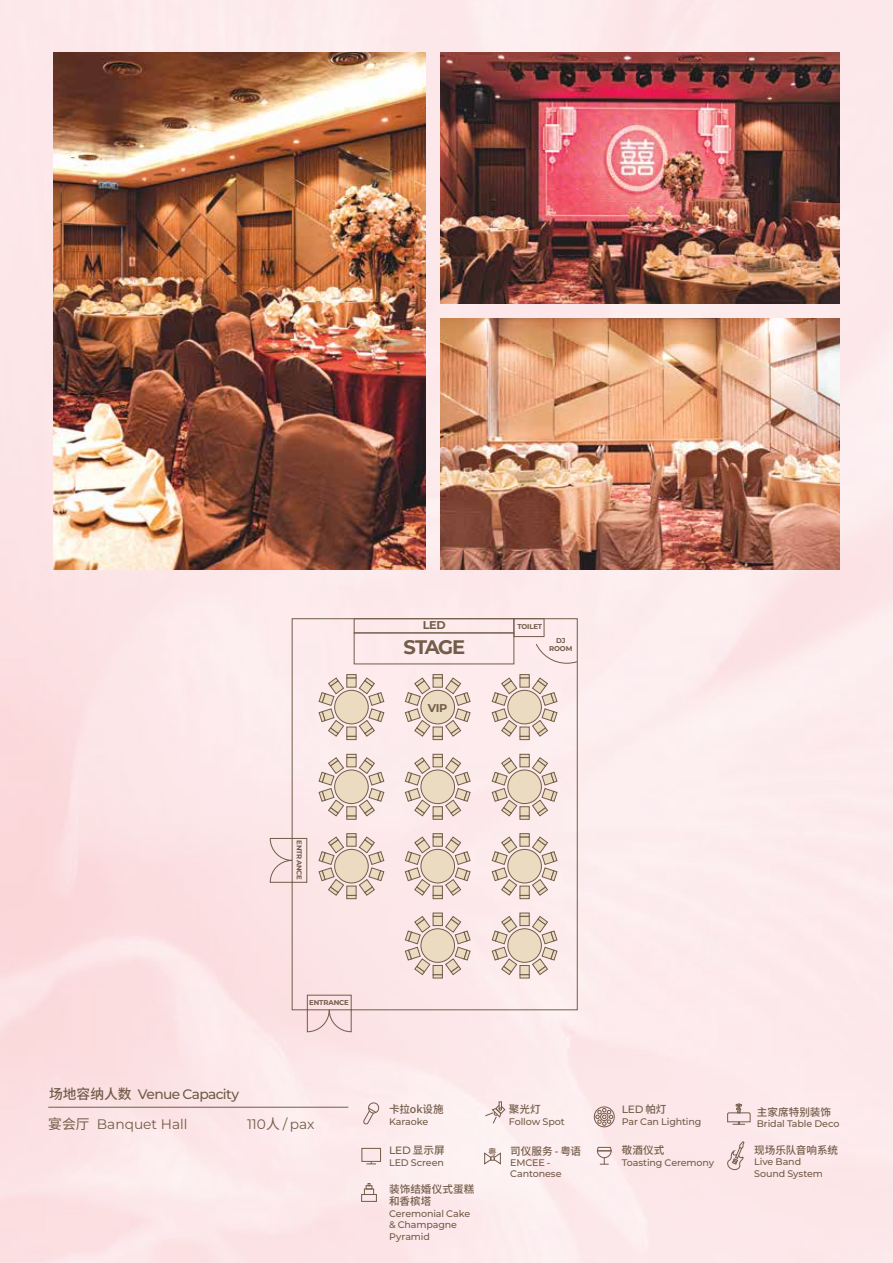
<style>
.page{position:relative;width:893px;height:1263px;background:#fff}
.page>*{position:absolute;margin:0;border:0;box-sizing:border-box;transform-origin:0 0}
.t1{font:700 19.5px "Montserrat";letter-spacing:-.065em;color:#735c49}
.t2{font:13.8px "Montserrat";color:#735c49}
.t3{font:500 13.8px "Montserrat";letter-spacing:-.05em;color:#735c49}
.t4{font:700 11.25px "Montserrat";letter-spacing:-.03em;color:#735c49}
.t5{font:500 10.65px/12.8px "Noto Sans SC";color:#735c49}
.t6{font:500 10.65px "Montserrat";letter-spacing:-.02em;color:#735c49}
.t7{font:500 9.6px/11.4px "Montserrat";letter-spacing:-.01em;color:#735c49}
.t8{font:500 8.55px "Noto Sans SC";color:#735c49}
.t9{font:700 7.05px "Montserrat";letter-spacing:-.025em;color:#735c49}
.s1{font-family:"Noto Sans SC"}
</style>
<div class="page">
<img style="left:0;top:0;width:893px;height:1263px">
<img style="left:54px;top:53px;width:372px;height:516px">
<img style="left:440px;top:53px;width:399px;height:250px">
<img style="left:440px;top:319px;width:399px;height:250px">
<hr style="left:48px;top:1106px;width:300px;height:1px;background:#735c49">
<div style="left:361px;top:1194px;width:16px;height:7px;border:1px solid #735c49"></div>
<div style="left:364px;top:1188px;width:10px;height:6px;border:1px solid #735c49"></div>
<svg style="left:366px;top:1183px;width:6px;height:6px"></svg>
<svg style="left:363px;top:1102px;width:16px;height:22px"></svg>
<div style="left:362px;top:1148px;width:19px;height:13px;border:1px solid #735c49"></div>
<svg style="left:366px;top:1161px;width:10px;height:3px"></svg>
<svg style="left:727px;top:1103px;width:24px;height:22px"></svg>
<svg style="left:484px;top:1152px;width:17px;height:12px"></svg>
<svg style="left:597px;top:1146px;width:15px;height:19px"></svg>
<svg style="left:485px;top:1101px;width:20px;height:23px"></svg>
<div style="left:594px;top:1106px;width:20px;height:21px;border:1px solid #735c49;border-radius:50%"></div>
<svg style="left:595px;top:1108px;width:18px;height:17px"></svg>
<svg style="left:726px;top:1141px;width:19px;height:31px"></svg>
<svg style="left:270px;top:618px;width:308px;height:414px;background:#f8e4e6"></svg>
<div style="left:421px;top:690px;width:33px;height:34px;background:#ebdcc1;border-radius:50%"></div>
<div style="left:421px;top:690px;width:34px;height:34px;border:1px solid #735c49;border-radius:50%"></div>
<div style="left:433px;top:678px;width:10px;height:9px;background:#ebdcc1;border:1px solid #735c49"></div>
<svg style="left:433px;top:674px;width:10px;height:4px"></svg>
<div style="left:433px;top:727px;width:10px;height:9px;background:#ebdcc1;border:1px solid #735c49"></div>
<svg style="left:433px;top:736px;width:10px;height:4px"></svg>
<svg style="left:405px;top:677px;width:25px;height:60px"></svg>
<svg style="left:445px;top:677px;width:26px;height:60px;background:#e0cec2"></svg>
<svg style="left:433px;top:754px;width:10px;height:3px"></svg>
<svg style="left:405px;top:757px;width:66px;height:62px;background:#e0cec1"></svg>
<div style="left:421px;top:849px;width:33px;height:34px;background:#ebdcc1;border-radius:50%"></div>
<div style="left:421px;top:849px;width:34px;height:34px;border:1px solid #735c49;border-radius:50%"></div>
<div style="left:433px;top:837px;width:10px;height:9px;background:#ebdcc1;border:1px solid #735c49"></div>
<svg style="left:433px;top:833px;width:10px;height:4px"></svg>
<div style="left:433px;top:886px;width:10px;height:9px;background:#ebdcc1;border:1px solid #735c49"></div>
<svg style="left:433px;top:895px;width:10px;height:4px"></svg>
<svg style="left:405px;top:836px;width:25px;height:60px"></svg>
<svg style="left:445px;top:836px;width:26px;height:60px;background:#dfcdc2"></svg>
<svg style="left:433px;top:975px;width:10px;height:3px"></svg>
<svg style="left:405px;top:913px;width:66px;height:62px;background:#e0cdc0"></svg>
<svg style="left:319px;top:674px;width:65px;height:66px;background:#e0cfc2"></svg>
<svg style="left:319px;top:754px;width:65px;height:65px;background:#e0cfc2"></svg>
<svg style="left:319px;top:833px;width:65px;height:66px;background:#e0cdc1"></svg>
<svg style="left:492px;top:674px;width:65px;height:66px;background:#e0cfc2"></svg>
<svg style="left:492px;top:754px;width:65px;height:65px;background:#e0cfc2"></svg>
<svg style="left:492px;top:833px;width:65px;height:66px;background:#e0cfc2"></svg>
<svg style="left:492px;top:913px;width:65px;height:65px;background:#e0cfc2"></svg>
<div style="left:292px;top:838px;width:15px;height:44px;border:1px solid #735c49"></div>
<div style="left:307px;top:995px;width:44px;height:15px;border:1px solid #735c49"></div>
<p class="t4" style="left:423px;top:617px;width:24px">LED</p>
<p class="t9" style="left:517px;top:622px;width:26px">TOILET</p>
<p class="t9" style="left:556px;top:635px;width:11px">DJ</p>
<h1 class="t1" style="left:403px;top:633px;width:63px">STAGE</h1>
<p class="t9" style="left:549px;top:643px;width:25px">ROOM</p>
<p class="t4" style="left:428px;top:699px;width:21px">VIP</p>
<p class="t9" style="left:304px;top:840px;width:41px;rotate:90deg">ENTRANCE</p>
<h2 class="t3" style="left:49px;top:1084px;width:192px"><span class="s1">场地容纳人数</span> Venue Capacity</h2>
<p class="t9" style="left:309px;top:997px;width:41px">ENTRANCE</p>
<h2 class="t2" style="left:48px;top:1115px;width:141px"><span class="s1">宴会厅</span> Banquet Hall</h2>
<h2 class="t2" style="left:247px;top:1115px;width:69px">110<span class="s1">人</span> / pax</h2>
<p class="t5" style="left:389px;top:1103px;width:56px">卡拉ok设施</p>
<p class="t7" style="left:389px;top:1115px;width:41px">Karaoke</p>
<p class="t6" style="left:389px;top:1143px;width:57px">LED <span class="s1">显示屏</span></p>
<p class="t7" style="left:389px;top:1156px;width:56px">LED Screen</p>
<p class="t5" style="left:389px;top:1182px;width:87px">装饰结婚仪式蛋糕和香槟塔</p>
<p class="t7" style="left:389px;top:1207px;width:83px">Ceremonial Cake &amp; Champagne<br>Pyramid</p>
<p class="t5" style="left:509px;top:1103px;width:33px">聚光灯</p>
<p class="t7" style="left:509px;top:1115px;width:57px">Follow Spot</p>
<p class="t6" style="left:622px;top:1102px;width:46px">LED <span class="s1">帕灯</span></p>
<p class="t7" style="left:622px;top:1115px;width:81px">Par Can Lighting</p>
<p class="t8" style="left:488px;top:1146px;width:10px">粤</p>
<p class="t5" style="left:622px;top:1144px;width:44px">敬酒仪式</p>
<p class="t7" style="left:622px;top:1156px;width:94px">Toasting Ceremony</p>
<p class="t5" style="left:510px;top:1144px;width:72px">司仪服务 - 粤语</p>
<p class="t7" style="left:510px;top:1156px;width:53px">EMCEE -<br>Cantonese</p>
<p class="t5" style="left:757px;top:1105px;width:76px">主家席特别装饰</p>
<p class="t7" style="left:757px;top:1118px;width:84px">Bridal Table Deco</p>
<p class="t5" style="left:754px;top:1143px;width:86px">现场乐队音响系统</p>
<p class="t7" style="left:754px;top:1155px;width:70px">Live Band<br>Sound System</p>
</div>
